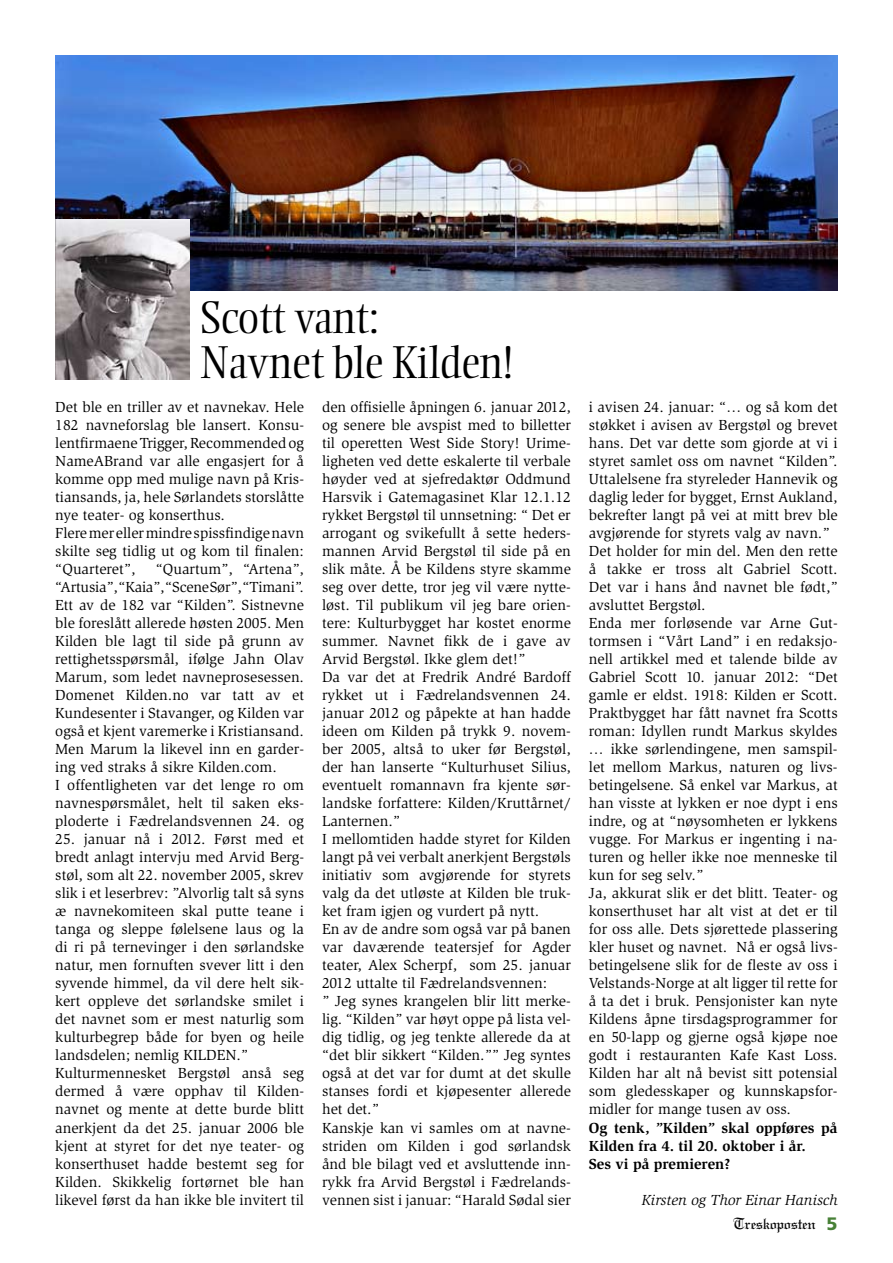
<style>
.page{position:relative;width:893px;height:1263px;background:#fff}
.page>*{position:absolute;margin:0;border:0;box-sizing:border-box;transform-origin:0 0}
.t1{font:300 45px/45px "Ellington";color:#000}
.t2{font:17.25px "Linotext";letter-spacing:-.02em;color:#000;scale:.96 1}
.t3{font:15px/18px "Slimbach";color:#000}
.t4{font:700 15px/18px "Slimbach";color:#000}
.t5{font:italic 15px "Slimbach";color:#000}
.s1{font-family:"Frutiger";font-weight:900;font-size:18px;color:#488137}
</style>
<div class="page">
<img style="left:55px;top:55px;width:783px;height:236px">
<img style="left:55px;top:219px;width:135px;height:160px">
<h1 class="t1" style="left:200px;top:296px;width:314px">Scott vant:<br>Navnet ble Kilden!</h1>
<p class="t3" style="left:55px;top:398px;width:250px">Det ble en triller av et navnekav. Hele 182 navneforslag ble lansert. Konsu&shy;lentfirmaene Trigger, Recommended og NameABrand var alle engasjert for å komme opp med mulige navn på Kris&shy;tiansands, ja, hele Sørlandets storslåtte nye teater- og konserthus.<br>Flere mer eller mindre spissfindige navn skilte seg tidlig ut og kom til finalen: “Quarteret”,</p>
<p class="t3" style="left:55px;top:560px;width:250px;text-indent:100px">“Quartum”, “Artena”, “Artusia”, “Kaia”, “Scene Sør”, “Timani”.<br>Ett av de 182 var “Kilden”. Sistnevne ble foreslått allerede høsten 2005. Men Kilden ble lagt til side på grunn av rettighetsspørsmål, ifølge Jahn Olav Marum, som ledet navneprosesessen.<br>Domenet Kilden.no var tatt av et Kundesenter i Stavanger, og Kilden var også et kjent varemerke i Kristiansand.<br>Men Marum la likevel inn en garder&shy;ing ved straks å sikre Kilden.com.<br>I offentligheten var det lenge ro om navnespørsmålet, helt til saken eks&shy;ploderte i Fædrelandsvennen 24. og</p>
<p class="t3" style="left:55px;top:830px;width:250px">25. januar nå i 2012. Først med et bredt anlagt intervju med Arvid Berg&shy;støl, som alt 22. november 2005, skrev slik i et leserbrev: ”Alvorlig talt så syns æ navnekomiteen skal putte teane i tanga og sleppe følelsene laus og la di ri på ternevinger i den sørlandske natur, men fornuften svever litt i den syvende himmel, da vil dere helt sik&shy;kert oppleve det sørlandske smilet i det navnet som er mest naturlig som kulturbegrep både for byen og heile landsdelen; nemlig KILDEN.” Kulturmennesket Bergstøl anså seg dermed å være opphav til Kilden&shy;navnet og mente at dette burde blitt anerkjent da det 25. januar 2006 ble kjent at styret for det nye teater- og konserthuset hadde bestemt seg for Kilden. Skikkelig fortørnet ble han likevel først da han ikke ble invitert til</p>
<p class="t3" style="left:322px;top:398px;width:250px">den offisielle åpningen 6. januar 2012, og senere ble avspist med to billetter til operetten West Side Story! Urime&shy;ligheten ved dette eskalerte til verbale høyder ved at sjefredaktør Oddmund Harsvik i Gatemagasinet Klar 12.1.12 rykket Bergstøl til unnsetning: “ Det er arrogant og svikefullt å sette heders&shy;mannen Arvid Bergstøl til side på en slik måte. Å be Kildens styre skamme seg over dette, tror jeg vil være nytte&shy;løst. Til publikum vil jeg bare orien&shy;tere: Kulturbygget har kostet enorme summer. Navnet fikk de i gave av Arvid Bergstøl. Ikke glem det!”<br>Da var det at Fredrik André Bardoff rykket ut i Fædrelandsvennen 24. januar 2012 og påpekte at han hadde ideen om Kilden på trykk 9. novem&shy;ber 2005, altså to uker før Bergstøl, der han lanserte “Kulturhuset Silius, eventuelt romannavn fra kjente sør&shy;landske forfattere: Kilden/Kruttårnet/ Lanternen.”<br>I mellomtiden hadde styret for Kilden langt på vei verbalt anerkjent Bergstøls initiativ som avgjørende for styrets valg da det utløste at Kilden ble truk&shy;ket fram igjen og vurdert på nytt.<br>En av de andre som også var på banen var daværende teatersjef for Agder teater, Alex Scherpf, som 25. januar 2012 uttalte til Fædrelandsvennen:<br>” Jeg synes krangelen blir litt merke&shy;lig. “Kilden” var høyt oppe på lista vel&shy;dig tidlig, og jeg tenkte allerede da at “det blir sikkert “Kilden.”” Jeg syntes også at det var for dumt at det skulle stanses fordi et kjøpesenter allerede het det.”<br>Kanskje kan vi samles om at navne&shy;striden om Kilden i god sørlandsk ånd ble bilagt ved et avsluttende inn&shy;rykk fra Arvid Bergstøl i Fædrelands&shy;vennen sist i januar: “Harald Sødal sier</p>
<p class="t3" style="left:589px;top:398px;width:250px">i avisen 24. januar: “… og så kom det støkket i avisen av Bergstøl og brevet hans. Det var dette som gjorde at vi i styret samlet oss om navnet “Kilden”.<br>Uttalelsene fra styreleder Hannevik og daglig leder for bygget, Ernst Aukland, bekrefter langt på vei at mitt brev ble avgjørende for styrets valg av navn.” Det holder for min del. Men den rette å takke er tross alt Gabriel Scott.<br>Det var i hans ånd navnet ble født,” avsluttet Bergstøl.<br>Enda mer forløsende var Arne Gut&shy;tormsen i “Vårt Land” i en redaksjo&shy;nell artikkel med et talende bilde av Gabriel Scott 10. januar 2012: “Det gamle er eldst. 1918: Kilden er Scott.<br>Praktbygget har fått navnet fra Scotts roman: Idyllen rundt Markus skyldes … ikke sørlendingene, men samspil&shy;let mellom Markus, naturen og livs&shy;betingelsene. Så enkel var Markus, at han visste at lykken er noe dypt i ens indre, og at “nøysomheten er lykkens vugge. For Markus er ingenting i na&shy;turen og heller ikke noe menneske til kun for seg selv.”<br>Ja, akkurat slik er det blitt. Teater- og konserthuset har alt vist at det er til for oss alle. Dets sjørettede plassering kler huset og navnet. Nå er også livs&shy;betingelsene slik for de fleste av oss i Velstands-Norge at alt ligger til rette for å ta det i bruk. Pensjonister kan nyte Kildens åpne tirsdagsprogrammer for en 50-lapp og gjerne også kjøpe noe godt i restauranten Kafe Kast Loss.<br>Kilden har alt nå bevist sitt potensial som gledesskaper og kunnskapsfor&shy;midler for mange tusen av oss.</p>
<p class="t4" style="left:589px;top:1118px;width:250px">Og tenk, ”Kilden” skal oppføres på<br>Kilden fra 4. til 20. oktober i år.<br>Ses vi på premieren?</p>
<p class="t5" style="left:642px;top:1191px;width:197px">Kirsten og Thor Einar Hanisch</p>
<p class="t2" style="left:733px;top:1213px;width:110px">Treskoposten <span class="s1">5</span></p>
</div>
